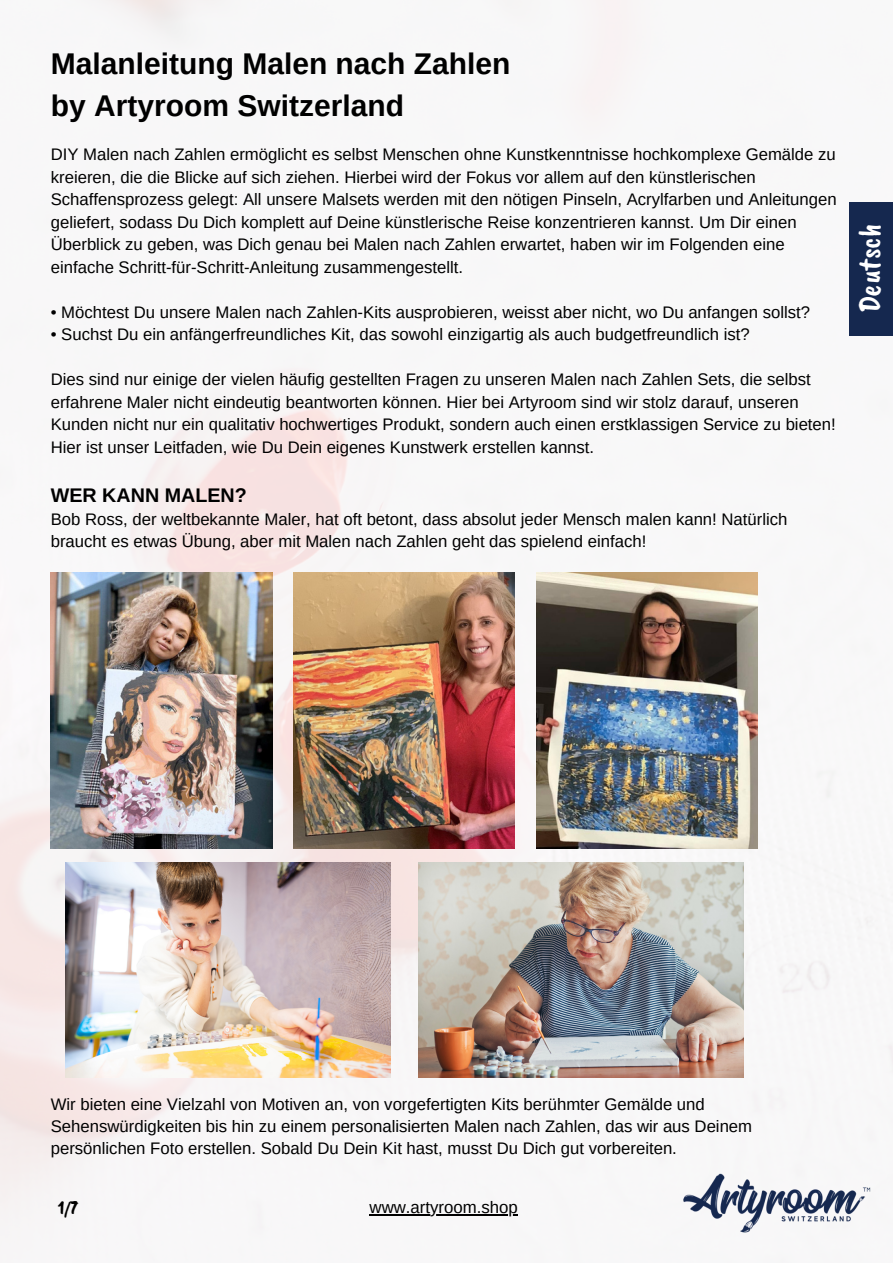
<style>
.page{position:relative;width:893px;height:1264px;background:#fff}
.page>*{position:absolute;margin:0;border:0;box-sizing:border-box;transform-origin:0 0}
.t1{font:31.65px "Caveat Brush";color:#fff}
.t2{font:700 30px/41.5px "Arimo";color:#000}
.t3{font:700 19.65px "Arimo";color:#000}
.t4{font:19.65px "Caveat Brush";color:#000}
.t5{font:16.8px "Arimo";color:#000}
.t6{font:16.65px/22.5px "Arimo";color:#000}
</style>
<div class="page">
<img style="left:0;top:0;width:892px;height:1262px">
<div style="left:848px;top:202px;width:44px;height:133px;background:#15284f"></div>
<img style="left:681px;top:1173px;width:192px;height:61px">
<img style="left:51px;top:572px;width:221px;height:276px">
<img style="left:293px;top:572px;width:222px;height:276px">
<img style="left:536px;top:572px;width:221px;height:276px">
<img style="left:65px;top:862px;width:325px;height:215px">
<img style="left:418px;top:862px;width:325px;height:215px">
<hr style="left:369px;top:1214px;width:149px;height:1px;background:#000">
<p class="t2" style="left:51px;top:43px;width:461px">Malanleitung Malen nach Zahlen by Artyroom Switzerland</p>
<p class="t6" style="left:51px;top:143px;width:787px">DIY Malen nach Zahlen ermöglicht es selbst Menschen ohne Kunstkenntnisse hochkomplexe Gemälde zu kreieren, die die Blicke auf sich ziehen. Hierbei wird der Fokus vor allem auf den künstlerischen Schaffensprozess gelegt: All unsere Malsets werden mit den nötigen Pinseln, Acrylfarben und Anleitungen geliefert, sodass Du Dich komplett auf Deine künstlerische Reise konzentrieren kannst. Um Dir einen Überblick zu geben, was Dich genau bei Malen nach Zahlen erwartet, haben wir im Folgenden eine einfache Schritt-für-Schritt-Anleitung zusammengestellt.</p>
<p class="t6" style="left:51px;top:301px;width:760px">• Möchtest Du unsere Malen nach Zahlen-Kits ausprobieren, weisst aber nicht, wo Du anfangen sollst?</p>
<p class="t6" style="left:51px;top:323px;width:700px">• Suchst Du ein anfängerfreundliches Kit, das sowohl einzigartig als auch budgetfreundlich ist?</p>
<p class="t6" style="left:51px;top:368px;width:786px">Dies sind nur einige der vielen häufig gestellten Fragen zu unseren Malen nach Zahlen Sets, die selbst erfahrene Maler nicht eindeutig beantworten können. Hier bei Artyroom sind wir stolz darauf, unseren Kunden nicht nur ein qualitativ hochwertiges Produkt, sondern auch einen erstklassigen Service zu bieten!<br>Hier ist unser Leitfaden, wie Du Dein eigenes Kunstwerk erstellen kannst.</p>
<p class="t3" style="left:51px;top:484px;width:197px">WER KANN MALEN?</p>
<p class="t6" style="left:51px;top:507px;width:738px">Bob Ross, der weltbekannte Maler, hat oft betont, dass absolut jeder Mensch malen kann! Natürlich braucht es etwas Übung, aber mit Malen nach Zahlen geht das spielend einfach!</p>
<p class="t1" style="left:849px;top:313px;width:91px;rotate:-90deg">Deutsch</p>
<p class="t6" style="left:51px;top:1092px;width:702px">Wir bieten eine Vielzahl von Motiven an, von vorgefertigten Kits berühmter Gemälde und<br>Sehenswürdigkeiten bis hin zu einem personalisierten Malen nach Zahlen, das wir aus Deinem persönlichen Foto erstellen. Sobald Du Dein Kit hast, musst Du Dich gut vorbereiten.</p>
<p class="t4" style="left:58px;top:1195px;width:22px">1/7</p>
<p class="t5" style="left:369px;top:1197px;width:150px">www.artyroom.shop</p>
</div>
